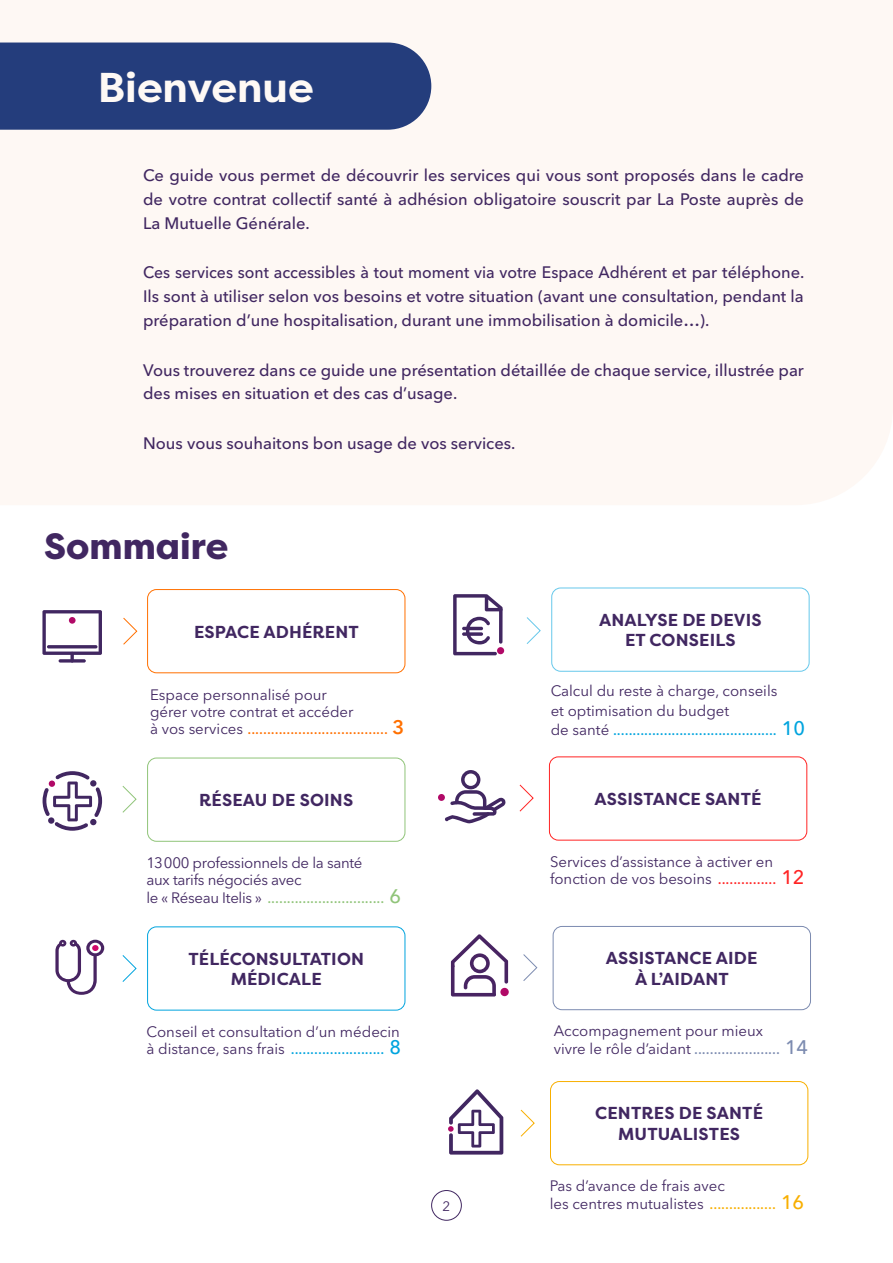
<style>
.page{position:relative;width:893px;height:1263px;background:#fff}
.page>*{position:absolute;margin:0;border:0;box-sizing:border-box;transform-origin:0 0}
.Bienvenue_H1{font:700 41.55px "Filson Pro";color:#fef9f5}
.Titres_H1{font:800 36.6px "Filson Pro";color:#412761}
.t1{font:700 17.4px/20.4px "Filson Pro";letter-spacing:.01em;color:#412761;text-align:center}
.t2{font:500 16.5px/23.7px "Avenir Next LT Pro";color:#412761;text-align:justify}
.t3{font:500 16.5px/23.7px "Avenir Next LT Pro";color:#412761;text-align:justify;scale:.96 1}
.t4{font:15px/17.4px "Avenir Next LT Pro";color:#412761}
.t5{font:15px/17.4px "Avenir Next LT Pro";letter-spacing:-.02em;color:#412761}
.t6{font:13.5px "Avenir Next LT Pro";color:#412761}
.s1{font-weight:500;color:#ff7000}
.s2{font-weight:600;font-size:19.5px;color:#ff7000}
.s3{font-weight:500;color:#90c479}
.s4{font-weight:500;font-size:19.5px;color:#90c479}
.s5{font-weight:500;color:#00a4de}
.s6{font-weight:500;font-size:19.5px;color:#00a4de}
.s7{font-weight:500;color:#ff2424}
.s8{font-weight:500;font-size:19.5px;color:#ff2424}
.s9{font-weight:500;color:#7c8bb0}
.s10{font-weight:500;font-size:19.5px;color:#7c8bb0}
.s11{font-weight:500;color:#f8af00}
.s12{font-weight:500;font-size:19.5px;color:#f8af00}
</style>
<div class="page">
<div style="left:431px;top:1190px;width:31px;height:30px;border:1px solid #412761;border-radius:50%"></div>
<div style="left:0;top:0;width:893px;height:505px;background:#fef8f4"></div>
<div style="left:147px;top:589px;width:258px;height:84px;border:1px solid #ff7000;border-radius:9px"></div>
<svg style="left:70px;top:652px;width:4px;height:10px"></svg>
<hr style="left:59px;top:659px;width:27px;height:3px;background:#412761;border-radius:2px">
<svg style="left:42px;top:610px;width:60px;height:45px"></svg>
<div style="left:0;top:43px;width:431px;height:87px;background:#243d7c"></div>
<div style="left:550px;top:1081px;width:258px;height:84px;border:1px solid #f8af00;border-radius:9px"></div>
<svg style="left:448px;top:1089px;width:55px;height:65px"></svg>
<svg style="left:520px;top:1109px;width:15px;height:28px"></svg>
<div style="left:438px;top:794px;width:7px;height:7px;background:#b10967;border-radius:50%"></div>
<div style="left:549px;top:756px;width:258px;height:84px;border:1px solid #ff2424;border-radius:9px"></div>
<svg style="left:445px;top:770px;width:61px;height:53px"></svg>
<svg style="left:519px;top:784px;width:15px;height:28px"></svg>
<div style="left:147px;top:758px;width:258px;height:84px;border:1px solid #90c479;border-radius:9px"></div>
<svg style="left:43px;top:771px;width:59px;height:60px"></svg>
<svg style="left:122px;top:786px;width:15px;height:27px"></svg>
<div style="left:147px;top:926px;width:258px;height:84px;border:1px solid #00a4de;border-radius:9px"></div>
<svg style="left:122px;top:955px;width:15px;height:27px"></svg>
<svg style="left:123px;top:617px;width:15px;height:28px"></svg>
<div style="left:553px;top:926px;width:258px;height:84px;border:1px solid #7c8bb0;border-radius:9px"></div>
<svg style="left:523px;top:954px;width:15px;height:27px"></svg>
<svg style="left:451px;top:934px;width:57px;height:62px"></svg>
<svg style="left:55px;top:940px;width:49px;height:55px"></svg>
<div style="left:92px;top:945px;width:7px;height:6px;background:#cf086a;border-radius:50%"></div>
<div style="left:551px;top:588px;width:258px;height:84px;border:1px solid #66c8eb;border-radius:9px"></div>
<svg style="left:453px;top:594px;width:50px;height:61px"></svg>
<svg style="left:526px;top:617px;width:15px;height:27px"></svg>
<h1 class="Bienvenue_H1" style="left:98px;top:61px;width:217px">Bienvenue</h1>
<p class="t2" style="left:143px;top:164px;width:662px">Ce guide vous permet de découvrir les services qui vous sont proposés dans le cadre de votre contrat collectif santé à adhésion obligatoire souscrit par La Poste auprès de La Mutuelle Générale.</p>
<p class="t3" style="left:143px;top:261px;width:690px">Ces services sont accessibles à tout moment via votre Espace Adhérent et par téléphone.<br>Ils sont à utiliser selon vos besoins et votre situation (avant une consultation, pendant la préparation d’une hospitalisation, durant une immobilisation à domicile…).</p>
<p class="t2" style="left:143px;top:358px;width:662px">Vous trouverez dans ce guide une présentation détaillée de chaque service, illustrée par des mises en situation et des cas d’usage.</p>
<p class="t2" style="left:143px;top:431px;width:374px">Nous vous souhaitons bon usage de vos services.</p>
<p class="Titres_H1" style="left:44px;top:523px;width:186px">Sommaire</p>
<p class="t1" style="left:194px;top:622px;width:166px">ESPACE ADHÉRENT</p>
<p class="t4" style="left:150px;top:686px;width:256px">Espace personnalisé pour<br>gérer votre contrat et accéder<br>à vos services <span class="s1">....................................</span> <span class="s2">3</span></p>
<p class="t1" style="left:199px;top:790px;width:156px">RÉSEAU DE SOINS</p>
<p class="t5" style="left:146px;top:854px;width:256px">13000 professionnels de la santé<br>aux tarifs négociés avec<br>le « Réseau Itelis » <span class="s3">..............................</span> <span class="s4">6</span></p>
<p class="t1" style="left:188px;top:949px;width:177px">TÉLÉCONSULTATION<br>MÉDICALE</p>
<p class="t4" style="left:146px;top:1023px;width:256px">Conseil et consultation d’un médecin à distance, sans frais <span class="s5">........................</span> <span class="s6">8</span></p>
<p class="t6" style="left:443px;top:1198px;width:9px">2</p>
<p class="t1" style="left:599px;top:610px;width:164px">ANALYSE DE DEVIS<br>ET CONSEILS</p>
<p class="t4" style="left:551px;top:681px;width:256px;line-height:19.5px">Calcul du reste à charge, conseils<br>et optimisation du budget<br>de santé <span class="s5">..........................................</span> <span class="s6">10</span></p>
<p class="t1" style="left:595px;top:789px;width:168px">ASSISTANCE SANTÉ</p>
<p class="t4" style="left:550px;top:853px;width:256px">Services d’assistance à activer en fonction de vos besoins <span class="s7">...............</span> <span class="s8">12</span></p>
<p class="t1" style="left:606px;top:948px;width:153px">ASSISTANCE AIDE<br>À L’AIDANT</p>
<p class="t4" style="left:554px;top:1022px;width:256px">Accompagnement pour mieux<br>vivre le rôle d’aidant <span class="s9">......................</span> <span class="s10">14</span></p>
<p class="t1" style="left:595px;top:1103px;width:169px">CENTRES DE SANTÉ<br>MUTUALISTES</p>
<p class="t4" style="left:550px;top:1177px;width:256px">Pas d’avance de frais avec<br>les centres mutualistes <span class="s11">.................</span> <span class="s12">16</span></p>
</div>
